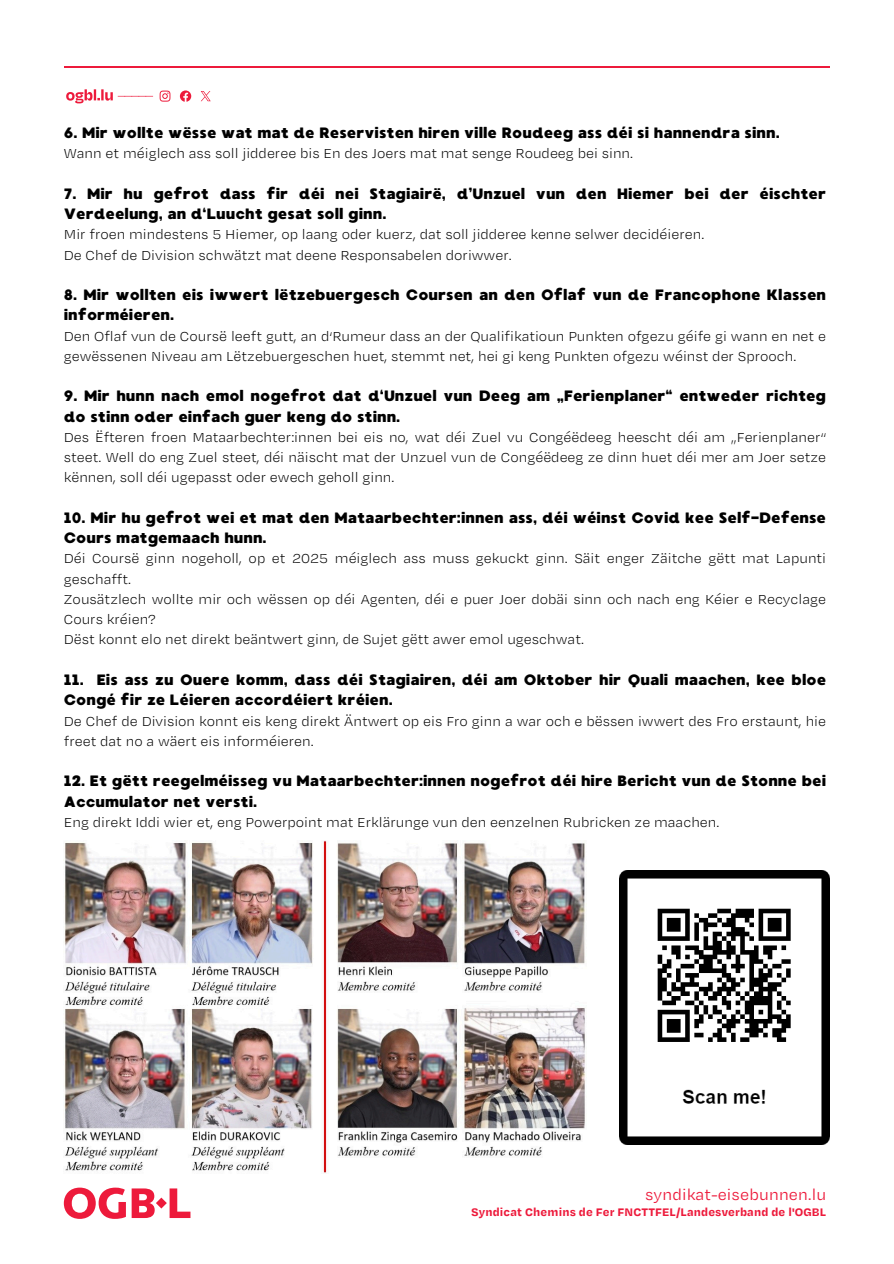
<style>
.page{position:relative;width:894px;height:1264px;background:#fff}
.page>*{position:absolute;margin:0;border:0;box-sizing:border-box;transform-origin:0 0}
.t1{font:17.1px "Degular Text";letter-spacing:.01em;color:#ed1a3b}
.t2{font:300 15px/20.2px "Degular Text";color:#000}
.t3{font:15px/20.2px "MADE Waffle Soft";color:#000}
.t4{font:700 12.6px "Degular Text";letter-spacing:.01em;color:#ed1a3b}
.s1{font-family:"Degular Text";font-weight:300}
.s2{font-family:"MADE Waffle Soft";font-weight:400}
</style>
<div class="page">
<hr style="left:64px;top:66px;width:765px;height:2px;background:#ed1a3b">
<svg style="left:66px;top:89px;width:87px;height:14px"></svg>
<svg style="left:180px;top:90px;width:11px;height:12px"></svg>
<svg style="left:201px;top:91px;width:10px;height:10px"></svg>
<svg style="left:160px;top:91px;width:10px;height:11px"></svg>
<svg style="left:64px;top:1187px;width:62px;height:31px"></svg>
<svg style="left:132px;top:1188px;width:58px;height:29px"></svg>
<img style="left:64px;top:840px;width:522px;height:333px">
<img style="left:619px;top:870px;width:210px;height:274px">
<h2 class="t3" style="left:64px;top:123px;width:717px">6. Mir wollte wësse wat mat de Reservisten hiren ville Roudeeg ass déi si hannendra sinn.<br><span class="s1">Wann et méiglech ass soll jidderee bis En des Joers mat mat senge Roudeeg bei sinn.</span></h2>
<h2 class="t2" style="left:64px;top:183px;width:763px"><span class="s2">7. Mir hu gefrot dass fir déi nei Stagiairë, d’Unzuel vun den Hiemer bei der éischter Verdeelung, an d‘Luucht gesat soll ginn.<br></span>Mir froen mindestens 5 Hiemer, op laang oder kuerz, dat soll jidderee kenne selwer decidéieren.<br>De Chef de Division schwätzt mat deene Responsabelen doriwwer.</h2>
<h2 class="t2" style="left:64px;top:284px;width:763px"><span class="s2">8. Mir wollten eis iwwert lëtzebuergesch Coursen an den Oflaf vun de Francophone Klassen informéieren.<br></span>Den Oflaf vun de Coursë leeft gutt, an d‘Rumeur dass an der Qualifikatioun Punkten ofgezu géife gi wann en net e gewëssenen Niveau am Lëtzebuergeschen huet, stemmt net, hei gi keng Punkten ofgezu wéinst der Sprooch.</h2>
<h2 class="t2" style="left:64px;top:386px;width:763px"><span class="s2">9. Mir hunn nach emol nogefrot dat d‘Unzuel vun Deeg am „Ferienplaner“ entweder richteg do stinn oder einfach guer keng do stinn.<br></span>Des Ëfteren froen Mataarbechter:innen bei eis no, wat déi Zuel vu Congéëdeeg heescht déi am „Ferienplaner“ steet. Well do eng Zuel steet, déi näischt mat der Unzuel vun de Congéëdeeg ze dinn huet déi mer am Joer setze kënnen, soll déi ugepasst oder ewech geholl ginn.</h2>
<h2 class="t2" style="left:64px;top:507px;width:763px"><span class="s2">10. Mir hu gefrot wei et mat den Mataarbechter:innen ass, déi wéinst Covid kee Self-Defense Cours matgemaach hunn.<br></span>Déi Coursë ginn nogeholl, op et 2025 méiglech ass muss gekuckt ginn. Säit enger Zäitche gëtt mat Lapunti geschafft.<br>Zousätzlech wollte mir och wëssen op déi Agenten, déi e puer Joer dobäi sinn och nach eng Kéier e Recyclage Cours kréien?<br>Dëst konnt elo net direkt beäntwert ginn, de Sujet gëtt awer emol ugeschwat.</h2>
<h2 class="t2" style="left:64px;top:669px;width:763px"><span class="s2">11. Eis ass zu Ouere komm, dass déi Stagiairen, déi am Oktober hir Quali maachen, kee bloe Congé fir ze Léieren accordéiert kréien.<br></span>De Chef de Division konnt eis keng direkt Äntwert op eis Fro ginn a war och e bëssen iwwert des Fro erstaunt, hie freet dat no a wäert eis informéieren.</h2>
<h2 class="t3" style="left:64px;top:771px;width:763px">12. Et gëtt reegelméisseg vu Mataarbechter:innen nogefrot déi hire Bericht vun de Stonne bei<br>Accumulator net versti.<br><span class="s1">Eng direkt Iddi wier et, eng Powerpoint mat Erklärunge vun den eenzelnen Rubricken ze maachen.</span></h2>
<h1 class="t1" style="left:644px;top:1182px;width:182px">syndikat-eisebunnen.lu</h1>
<p class="t4" style="left:471px;top:1203px;width:356px">Syndicat Chemins de Fer FNCTTFEL/Landesverband de l'OGBL</p>
</div>
